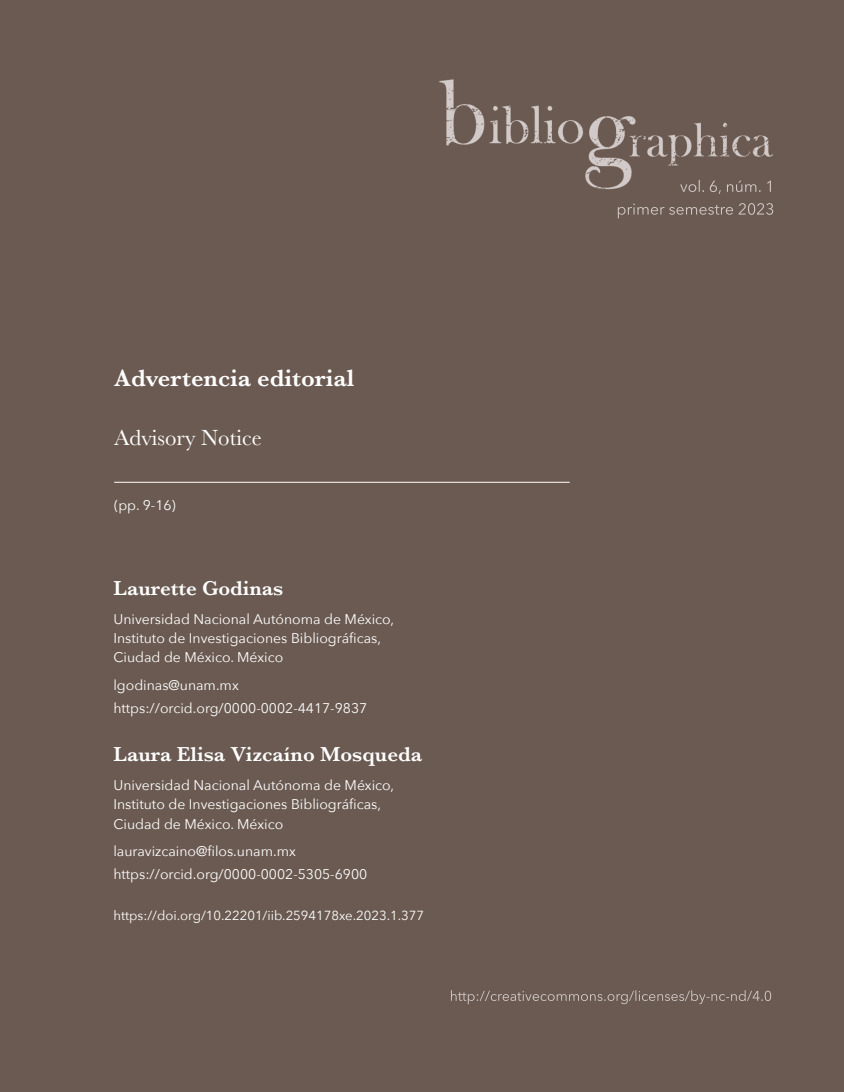
<style>
.page{position:relative;width:844px;height:1092px;background:#fff}
.page>*{position:absolute;margin:0;border:0;box-sizing:border-box;transform-origin:0 0}
.t1{font:600 24.5px "Baskerville";color:#fff}
.t2{font:22.75px "Baskerville";color:#fff}
.t3{font:600 21px "Baskerville";color:#fff}
.t4{font:14px/19.2px "Avenir Next";color:#fff}
.t5{font:13.12px "Avenir Next";color:#fff}
</style>
<div class="page">
<div style="left:0;top:0;width:843px;height:1091px;background:#6a5a51"></div>
<img style="left:688px;top:180px;width:82px;height:12px">
<img style="left:451px;top:990px;width:196px;height:10px">
<img style="left:684px;top:990px;width:87px;height:10px">
<hr style="left:114px;top:482px;width:455px;height:1px;background:#fff">
<h1 class="t1" style="left:114px;top:360px;width:241px">Advertencia editorial</h1>
<h2 class="t2" style="left:114px;top:423px;width:149px">Advisory Notice</h2>
<p class="t4" style="left:114px;top:494px;width:63px">(pp. 9-16)</p>
<h3 class="t3" style="left:113px;top:573px;width:171px">Laurette Godinas</h3>
<p class="t4" style="left:113px;top:608px;width:282px">Universidad Nacional Autónoma de México,<br>Instituto de Investigaciones Bibliográficas,<br>Ciudad de México. México</p>
<p class="t4" style="left:113px;top:673px;width:255px;line-height:22.8px">lgodinas@unam.mx https://orcid.org/0000-0002-4417-9837</p>
<h3 class="t3" style="left:113px;top:739px;width:310px">Laura Elisa Vizcaíno Mosqueda</h3>
<p class="t4" style="left:113px;top:774px;width:282px">Universidad Nacional Autónoma de México,<br>Instituto de Investigaciones Bibliográficas,<br>Ciudad de México. México</p>
<p class="t4" style="left:113px;top:839px;width:255px;line-height:22.8px">lauravizcaino@filos.unam.mx https://orcid.org/0000-0002-5305-6900</p>
<p class="t5" style="left:113px;top:904px;width:312px">https://doi.org/10.22201/iib.2594178xe.2023.1.377</p>
</div>
